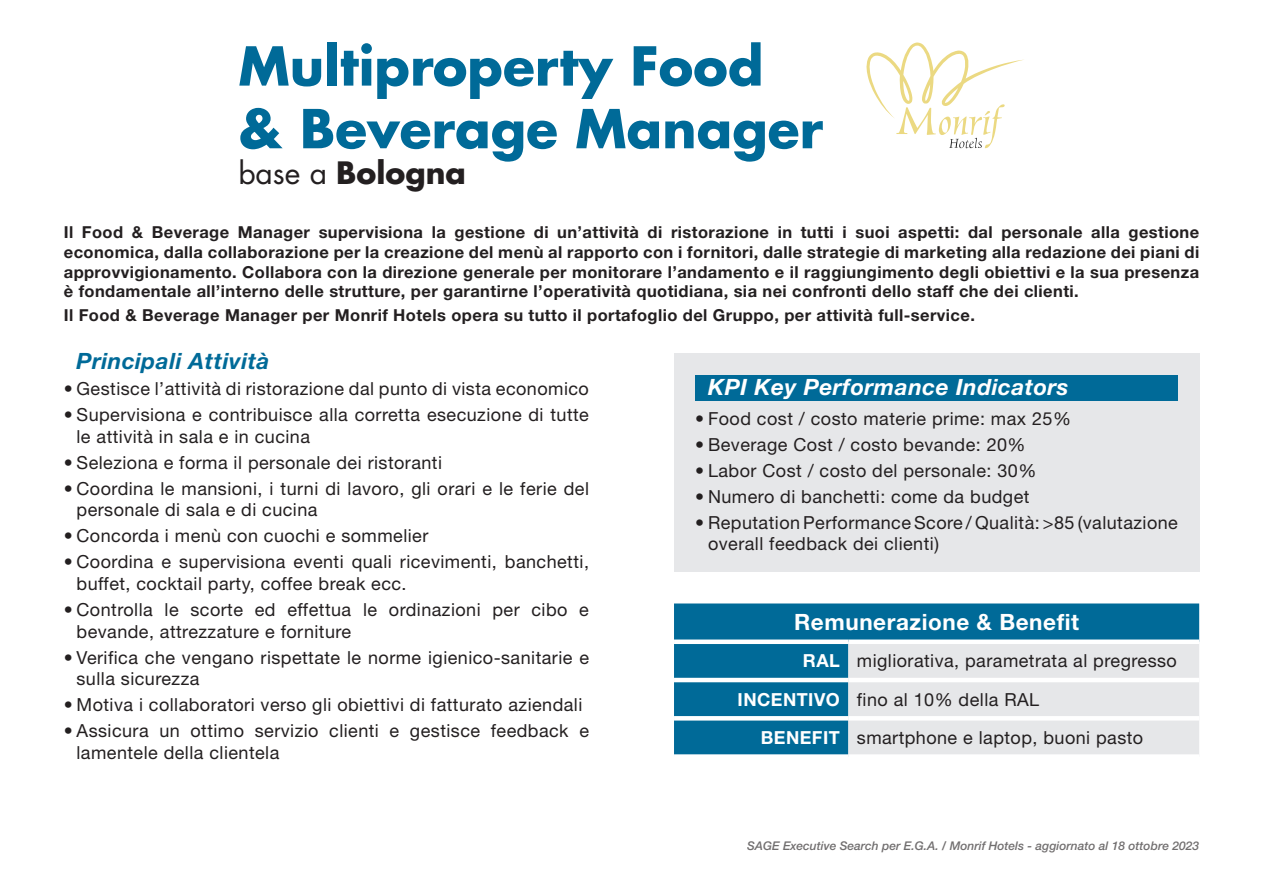
<style>
.page{position:relative;width:1263px;height:893px;background:#fff}
.page>*{position:absolute;margin:0;border:0;box-sizing:border-box;transform-origin:0 0}
.t1{font:700 52.2px "Futura Std";color:#006a98}
.t2{font:700 30px "Futura Std";color:#231f20}
.t3{font:italic 700 22.5px "Helvetica Neue LT Std";letter-spacing:.025em;color:#fff}
.t4{font:700 22.5px "Helvetica Neue LT Std";letter-spacing:.025em;color:#fff}
.t5{font:italic 700 22.5px "Helvetica Neue LT Std";letter-spacing:.025em;color:#006a98}
.t6{font:18px/21.8px "Helvetica Neue LT Std";letter-spacing:.025em;color:#231f20}
.t7{font:700 18px "Helvetica Neue LT Std";letter-spacing:.025em;color:#fff}
.t8{font:700 16.5px/19.8px "Helvetica Neue LT Std";letter-spacing:.025em;color:#231f20;text-align:justify}
.t9{font:italic 500 12px "Helvetica Neue LT Std";color:#231f20}
.s1{font-weight:400}
</style>
<div class="page">
<div style="left:674px;top:603px;width:525px;height:151px;background:#006a98"></div>
<div style="left:848px;top:644px;width:351px;height:110px;background:#e6e7e9"></div>
<div style="left:674px;top:639px;width:174px;height:5px;background:#fff"></div>
<div style="left:848px;top:639px;width:351px;height:5px;background:#fff"></div>
<hr style="left:674px;top:678px;width:174px;height:4px;background:#fff">
<hr style="left:848px;top:678px;width:351px;height:4px;background:#fff">
<div style="left:674px;top:716px;width:174px;height:5px;background:#fff"></div>
<div style="left:848px;top:716px;width:351px;height:5px;background:#fff"></div>
<div style="left:674px;top:353px;width:525px;height:219px;background:#e6e7e9"></div>
<div style="left:695px;top:375px;width:483px;height:26px;background:#006a98"></div>
<svg style="left:866px;top:43px;width:158px;height:105px"></svg>
<p class="t1" style="left:238px;top:31px;width:526px">Multiproperty Food</p>
<p class="t1" style="left:238px;top:94px;width:586px">&amp; Beverage Manager</p>
<p class="t2" style="left:238px;top:152px;width:229px"><span class="s1">base a</span> Bologna</p>
<p class="t8" style="left:64px;top:222px;width:1137px">Il Food &amp; Beverage Manager supervisiona la gestione di un’attività di ristorazione in tutti i suoi aspetti: dal personale alla gestione economica, dalla collaborazione per la creazione del menù al rapporto con i fornitori, dalle strategie di marketing alla redazione dei piani di approvvigionamento. Collabora con la direzione generale per monitorare l’andamento e il raggiungimento degli obiettivi e la sua presenza è fondamentale all’interno delle strutture, per garantirne l’operatività quotidiana, sia nei confronti dello staff che dei clienti.</p>
<p class="t8" style="left:64px;top:305px;width:913px">Il Food &amp; Beverage Manager per Monrif Hotels opera su tutto il portafoglio del Gruppo, per attività full-service.</p>
<p class="t5" style="left:77px;top:347px;width:195px">Principali Attività</p>
<p class="t6" style="left:64px;top:378px;width:527px">• Gestisce l’attività di ristorazione dal punto di vista economico</p>
<p class="t6" style="left:77px;top:404px;width:514px;text-indent:-13px">• Supervisiona e contribuisce alla corretta esecuzione di tutte le attività in sala e in cucina</p>
<p class="t6" style="left:64px;top:451px;width:380px">• Seleziona e forma il personale dei ristoranti</p>
<p class="t6" style="left:77px;top:477px;width:514px;text-indent:-13px">• Coordina le mansioni, i turni di lavoro, gli orari e le ferie del personale di sala e di cucina</p>
<p class="t6" style="left:64px;top:525px;width:366px">• Concorda i menù con cuochi e sommelier</p>
<p class="t6" style="left:77px;top:551px;width:514px;text-indent:-13px">• Coordina e supervisiona eventi quali ricevimenti, banchetti, buffet, cocktail party, coffee break ecc.</p>
<p class="t6" style="left:77px;top:598px;width:514px;text-indent:-13px">• Controlla le scorte ed effettua le ordinazioni per cibo e bevande, attrezzature e forniture</p>
<p class="t6" style="left:77px;top:646px;width:514px;text-indent:-13px">• Verifica che vengano rispettate le norme igienico-sanitarie e sulla sicurezza</p>
<p class="t6" style="left:64px;top:694px;width:520px">• Motiva i collaboratori verso gli obiettivi di fatturato aziendali</p>
<p class="t6" style="left:77px;top:720px;width:514px;text-indent:-13px">• Assicura un ottimo servizio clienti e gestisce feedback e lamentele della clientela</p>
<p class="t3" style="left:708px;top:373px;width:362px">KPI Key Performance Indicators</p>
<p class="t6" style="left:695px;top:408px;width:377px">• Food cost / costo materie prime: max 25%</p>
<p class="t6" style="left:695px;top:434px;width:332px">• Beverage Cost / costo bevande: 20%</p>
<p class="t6" style="left:695px;top:459px;width:343px">• Labor Cost / costo del personale: 30%</p>
<p class="t6" style="left:695px;top:485px;width:336px">• Numero di banchetti: come da budget</p>
<p class="t6" style="left:708px;top:511px;width:471px;text-indent:-13px">• Reputation Performance Score / Qualità: &gt;85 (valutazione overall feedback dei clienti)</p>
<p class="t4" style="left:794px;top:608px;width:286px">Remunerazione &amp; Benefit</p>
<p class="t7" style="left:803px;top:650px;width:38px">RAL</p>
<p class="t6" style="left:857px;top:650px;width:322px">migliorativa, parametrata al pregresso</p>
<p class="t7" style="left:738px;top:688px;width:104px">INCENTIVO</p>
<p class="t6" style="left:857px;top:688px;width:184px">fino al 10% della RAL</p>
<p class="t7" style="left:761px;top:726px;width:81px">BENEFIT</p>
<p class="t6" style="left:857px;top:726px;width:288px">smartphone e laptop, buoni pasto</p>
<p class="t9" style="left:747px;top:839px;width:454px">SAGE Executive Search per E.G.A. / Monrif Hotels - aggiornato al 18 ottobre 2023</p>
</div>
